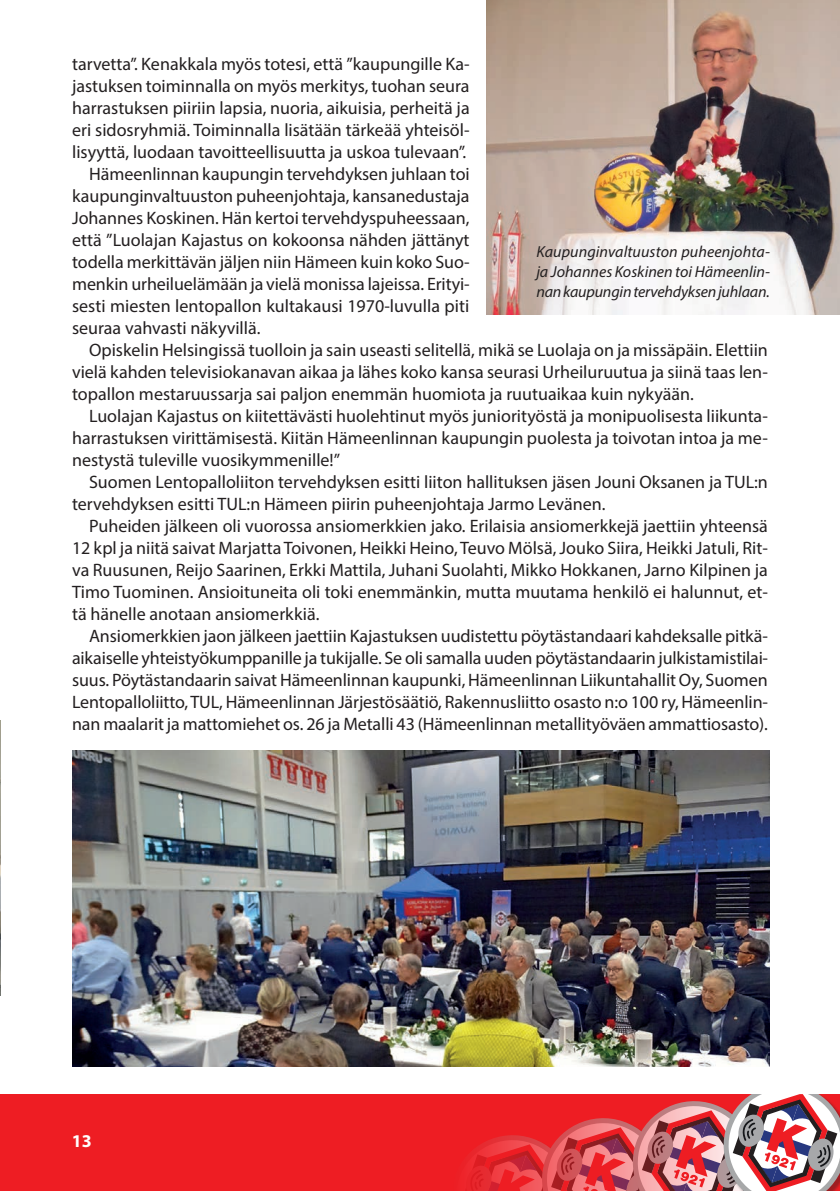
<style>
.page{position:relative;width:840px;height:1191px;background:#fff}
.page>*{position:absolute;margin:0;border:0;box-sizing:border-box;transform-origin:0 0}
.leipis_sis{font:18px/22px "Myriad Pro";color:#231f20;text-align:justify}
.t1{font:700 18px "Myriad Pro";color:#fff}
.Kuvateksti{font:italic 16px/20px "Myriad Pro";letter-spacing:-.01em;color:#231f20;text-align:justify}
</style>
<div class="page">
<div style="left:0;top:1094px;width:839px;height:97px;background:#ee1d23"></div>
<svg style="left:467px;top:1094px;width:372px;height:97px"></svg>
<img style="left:0;top:721px;width:1px;height:275px">
<img style="left:486px;top:0;width:353px;height:314px">
<img style="left:72px;top:750px;width:697px;height:316px">
<p class="leipis_sis" style="left:72px;top:53px;width:399px">tarvetta”. Kenakkala myös totesi, että ”kaupungille Ka&shy;jastuksen toiminnalla on myös merkitys, tuohan seura harrastuksen piiriin lapsia, nuoria, aikuisia, perheitä ja eri sidosryhmiä. Toiminnalla lisätään tärkeää yhteisöl&shy;lisyyttä, luodaan tavoitteellisuutta ja uskoa tulevaan”.</p>
<p class="leipis_sis" style="left:72px;top:163px;width:399px;text-indent:17px">Hämeenlinnan kaupungin tervehdyksen juhlaan toi kaupunginvaltuuston puheenjohtaja, kansanedustaja Johannes Koskinen. Hän kertoi tervehdyspuheessaan, että ”Luolajan Kajastus on kokoonsa nähden jättänyt todella merkittävän jäljen niin Hämeen kuin koko Suo&shy;menkin urheiluelämään ja vielä monissa lajeissa. Erityi&shy;sesti miesten lentopallon kultakausi 1970-luvulla piti seuraa vahvasti näkyvillä.</p>
<p class="leipis_sis" style="left:72px;top:339px;width:697px;text-indent:17px">Opiskelin Helsingissä tuolloin ja sain useasti selitellä, mikä se Luolaja on ja missäpäin. Elettiin vielä kahden televisiokanavan aikaa ja lähes koko kansa seurasi Urheiluruutua ja siinä taas len&shy;topallon mestaruussarja sai paljon enemmän huomiota ja ruutuaikaa kuin nykyään.</p>
<p class="leipis_sis" style="left:72px;top:405px;width:697px;text-indent:17px">Luolajan Kajastus on kiitettävästi huolehtinut myös juniorityöstä ja monipuolisesta liikunta&shy;harrastuksen virittämisestä. Kiitän Hämeenlinnan kaupungin puolesta ja toivotan intoa ja me&shy;nestystä tuleville vuosikymmenille!”</p>
<p class="leipis_sis" style="left:72px;top:471px;width:697px;text-indent:17px">Suomen Lentopalloliiton tervehdyksen esitti liiton hallituksen jäsen Jouni Oksanen ja TUL:n tervehdyksen esitti TUL:n Hämeen piirin puheenjohtaja Jarmo Levänen.</p>
<p class="leipis_sis" style="left:72px;top:515px;width:697px;text-indent:17px">Puheiden jälkeen oli vuorossa ansiomerkkien jako. Erilaisia ansiomerkkejä jaettiin yhteensä 12 kpl ja niitä saivat Marjatta Toivonen, Heikki Heino, Teuvo Mölsä, Jouko Siira, Heikki Jatuli, Rit&shy;va Ruusunen, Reijo Saarinen, Erkki Mattila, Juhani Suolahti, Mikko Hokkanen, Jarno Kilpinen ja Timo Tuominen. Ansioituneita oli toki enemmänkin, mutta muutama henkilö ei halunnut, et&shy;tä hänelle anotaan ansiomerkkiä.</p>
<p class="leipis_sis" style="left:72px;top:625px;width:697px;text-indent:17px">Ansiomerkkien jaon jälkeen jaettiin Kajastuksen uudistettu pöytästandaari kahdeksalle pitkä&shy;aikaiselle yhteistyökumppanille ja tukijalle. Se oli samalla uuden pöytästandaarin julkistamistilai&shy;suus. Pöytästandaarin saivat Hämeenlinnan kaupunki, Hämeenlinnan Liikuntahallit Oy, Suomen Lentopalloliitto, TUL, Hämeenlinnan Järjestösäätiö, Rakennusliitto osasto n:o 100 ry, Hämeenlin&shy;nan maalarit ja mattomiehet os. 26 ja Metalli 43 (Hämeenlinnan metallityöväen ammattiosasto).</p>
<p class="Kuvateksti" style="left:536px;top:242px;width:235px">Kaupunginvaltuuston puheenjohta&shy;ja Johannes Koskinen toi Hämeenlin&shy;nan kaupungin tervehdyksen juhlaan.</p>
<p class="t1" style="left:72px;top:1128px;width:21px">13</p>
</div>
